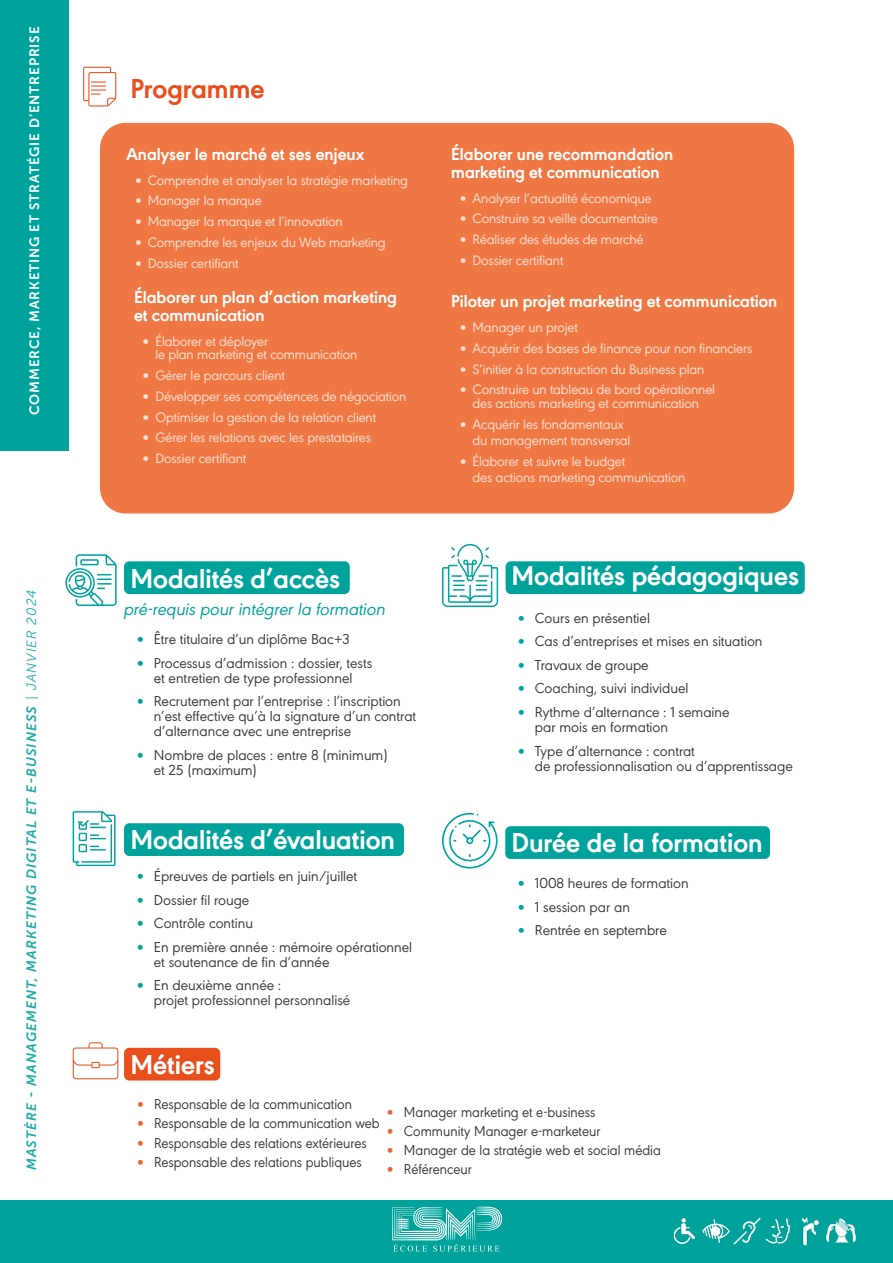
<style>
.page{position:relative;width:893px;height:1263px;background:#fff}
.page>*{position:absolute;margin:0;border:0;box-sizing:border-box;transform-origin:0 0}
.t1{font:700 28.5px "URW Geometric";color:#fff}
.t2{font:700 28.5px "URW Geometric";color:#e94e1d}
.t3{font:700 18px/18px "URW Geometric";color:#fff}
.t4{font:italic 18px "URW Geometric";color:#00a39c}
.t5{font:15px/15px "URW Geometric";color:#3c3c3b}
.t6{font:15px "URW Geometric";color:#3c3c3b;scale:.95 1}
.t7{font:14.25px/13.5px "URW Geometric";letter-spacing:-.01em;color:#fde0d0}
.t8{font:italic 13.5px "Museo Sans 700";letter-spacing:.08em;color:#1caba6}
.t9{font:13.5px "Museo Sans 700";letter-spacing:.06em;color:#fff}
.s1{font-family:"Museo Sans 300"}
.s2{color:#00a39c}
.s3{color:#ec632e}
</style>
<div class="page">
<div style="left:124px;top:1048px;width:96px;height:32px;background:#e94e1d;border-radius:5px"></div>
<div style="left:506px;top:561px;width:299px;height:33px;background:#00a39c;border-radius:5px"></div>
<div style="left:124px;top:823px;width:280px;height:33px;background:#00a39c;border-radius:5px"></div>
<div style="left:124px;top:561px;width:226px;height:33px;background:#00a39c;border-radius:5px"></div>
<div style="left:100px;top:123px;width:694px;height:390px;background:#ef7743;border-radius:26px"></div>
<svg style="left:83px;top:67px;width:33px;height:39px"></svg>
<div style="left:0;top:0;width:68px;height:450px;background:#00a39c"></div>
<div style="left:505px;top:826px;width:265px;height:33px;background:#00a39c;border-radius:5px"></div>
<svg style="left:73px;top:1042px;width:45px;height:37px"></svg>
<svg style="left:442px;top:813px;width:56px;height:55px"></svg>
<svg style="left:65px;top:554px;width:52px;height:52px"></svg>
<svg style="left:73px;top:811px;width:43px;height:55px"></svg>
<svg style="left:442px;top:544px;width:56px;height:63px"></svg>
<div style="left:0;top:1200px;width:893px;height:63px;background:#00a39c"></div>
<svg style="left:392px;top:1207px;width:110px;height:44px"></svg>
<img style="left:673px;top:1217px;width:183px;height:29px">
<p class="t9" style="left:27px;top:415px;width:390px;rotate:-90deg">COMMERCE, MARKETING ET STRATÉGIE D’ENTREPRISE</p>
<p class="t8" style="left:24px;top:1170px;width:582px;rotate:-90deg">MASTÈRE - MANAGEMENT, MARKETING DIGITAL ET E-BUSINESS <span class="s1">| JANVIER 2024</span></p>
<h1 class="t2" style="left:130px;top:67px;width:136px">Programme</h1>
<p class="t3" style="left:126px;top:143px;width:239px">Analyser le marché et ses enjeux</p>
<p class="t7" style="left:135px;top:172px;width:274px">• Comprendre et analyser la stratégie marketing</p>
<p class="t7" style="left:135px;top:193px;width:128px">• Manager la marque</p>
<p class="t7" style="left:135px;top:214px;width:209px">• Manager la marque et l’innovation</p>
<p class="t7" style="left:135px;top:234px;width:252px">• Comprendre les enjeux du Web marketing</p>
<p class="t7" style="left:135px;top:255px;width:105px">• Dossier certifiant</p>
<p class="t3" style="left:134px;top:287px;width:264px">Élaborer un plan d’action marketing et communication</p>
<p class="t7" style="left:155px;top:333px;width:203px;text-indent:-13px">• Élaborer et déployer<br>le plan marketing et communication</p>
<p class="t7" style="left:143px;top:368px;width:144px">• Gérer le parcours client</p>
<p class="t7" style="left:143px;top:388px;width:265px">• Développer ses compétences de négociation</p>
<p class="t7" style="left:143px;top:409px;width:235px">• Optimiser la gestion de la relation client</p>
<p class="t7" style="left:143px;top:430px;width:230px">• Gérer les relations avec les prestataires</p>
<p class="t7" style="left:143px;top:451px;width:105px">• Dossier certifiant</p>
<p class="t3" style="left:451px;top:143px;width:224px">Élaborer une recommandation marketing et communication</p>
<p class="t7" style="left:460px;top:190px;width:193px">• Analyser l’actualité économique</p>
<p class="t7" style="left:460px;top:211px;width:200px">• Construire sa veille documentaire</p>
<p class="t7" style="left:460px;top:232px;width:185px">• Réaliser des études de marché</p>
<p class="t7" style="left:460px;top:252px;width:105px">• Dossier certifiant</p>
<p class="t3" style="left:451px;top:291px;width:327px">Piloter un projet marketing et communication</p>
<p class="t7" style="left:460px;top:320px;width:120px">• Manager un projet</p>
<p class="t7" style="left:460px;top:340px;width:294px">• Acquérir des bases de finance pour non financiers</p>
<p class="t7" style="left:460px;top:361px;width:246px">• S’initier à la construction du Business plan</p>
<p class="t7" style="left:460px;top:382px;width:257px;text-align:center">• Construire un tableau de bord opérationnel des actions marketing et communication</p>
<p class="t7" style="left:473px;top:415px;width:159px;line-height:16.5px;text-indent:-13px">• Acquérir les fondamentaux du management transversal</p>
<p class="t7" style="left:473px;top:452px;width:214px;line-height:16.5px;text-indent:-13px">• Élaborer et suivre le budget<br>des actions marketing communication</p>
<h1 class="t1" style="left:130px;top:557px;width:211px">Modalités d’accès</h1>
<h1 class="t1" style="left:511px;top:554px;width:289px">Modalités pédagogiques</h1>
<p class="t4" style="left:124px;top:596px;width:263px">pré-requis pour intégrer la formation</p>
<p class="t5" style="left:137px;top:631px;width:214px"><span class="s2">•</span> Être titulaire d’un diplôme Bac+3</p>
<p class="t5" style="left:137px;top:654px;width:237px;text-align:center"><span class="s2">•</span> Processus d’admission : dossier, tests et entretien de type professionnel</p>
<p class="t5" style="left:154px;top:693px;width:264px;text-indent:-17px"><span class="s2">•</span> Recrutement par l’entreprise : l’inscription n’est effective qu’à la signature d’un contrat d’alternance avec une entreprise</p>
<p class="t5" style="left:154px;top:746px;width:236px;text-indent:-17px"><span class="s2">•</span> Nombre de places : entre 8 (minimum) et 25 (maximum)</p>
<p class="t5" style="left:518px;top:609px;width:134px"><span class="s2">•</span> Cours en présentiel</p>
<p class="t5" style="left:518px;top:633px;width:246px"><span class="s2">•</span> Cas d’entreprises et mises en situation</p>
<p class="t5" style="left:518px;top:656px;width:132px"><span class="s2">•</span> Travaux de groupe</p>
<p class="t5" style="left:518px;top:680px;width:172px"><span class="s2">•</span> Coaching, suivi individuel</p>
<p class="t5" style="left:535px;top:703px;width:196px;text-indent:-17px"><span class="s2">•</span> Rythme d’alternance : 1 semaine par mois en formation</p>
<p class="t5" style="left:535px;top:742px;width:259px;text-indent:-17px"><span class="s2">•</span> Type d’alternance : contrat<br>de professionnalisation ou d’apprentissage</p>
<h1 class="t1" style="left:130px;top:818px;width:266px">Modalités d’évaluation</h1>
<p class="t5" style="left:137px;top:867px;width:222px"><span class="s2">•</span> Épreuves de partiels en juin/juillet</p>
<p class="t5" style="left:137px;top:891px;width:114px"><span class="s2">•</span> Dossier fil rouge</p>
<p class="t5" style="left:137px;top:914px;width:118px"><span class="s2">•</span> Contrôle continu</p>
<p class="t5" style="left:154px;top:938px;width:260px;text-indent:-17px"><span class="s2">•</span> En première année : mémoire opérationnel et soutenance de fin d’année</p>
<p class="t5" style="left:154px;top:976px;width:198px;text-indent:-17px"><span class="s2">•</span> En deuxième année :<br>projet professionnel personnalisé</p>
<h1 class="t1" style="left:511px;top:820px;width:253px">Durée de la formation</h1>
<p class="t5" style="left:518px;top:874px;width:172px"><span class="s2">•</span> 1008 heures de formation</p>
<p class="t5" style="left:518px;top:898px;width:114px"><span class="s2">•</span> 1 session par an</p>
<p class="t5" style="left:518px;top:921px;width:150px"><span class="s2">•</span> Rentrée en septembre</p>
<h1 class="t1" style="left:130px;top:1043px;width:86px">Métiers</h1>
<p class="t6" style="left:137px;top:1093px;width:228px"><span class="s3">•</span> Responsable de la communication</p>
<p class="t6" style="left:137px;top:1112px;width:257px"><span class="s3">•</span> Responsable de la communication web</p>
<p class="t6" style="left:137px;top:1132px;width:243px"><span class="s3">•</span> Responsable des relations extérieures</p>
<p class="t6" style="left:137px;top:1151px;width:238px"><span class="s3">•</span> Responsable des relations publiques</p>
<p class="t6" style="left:387px;top:1101px;width:221px"><span class="s3">•</span> Manager marketing et e-business</p>
<p class="t6" style="left:387px;top:1120px;width:226px"><span class="s3">•</span> Community Manager e-marketeur</p>
<p class="t6" style="left:387px;top:1139px;width:290px"><span class="s3">•</span> Manager de la stratégie web et social média</p>
<p class="t6" style="left:387px;top:1158px;width:91px"><span class="s3">•</span> Référenceur</p>
</div>
